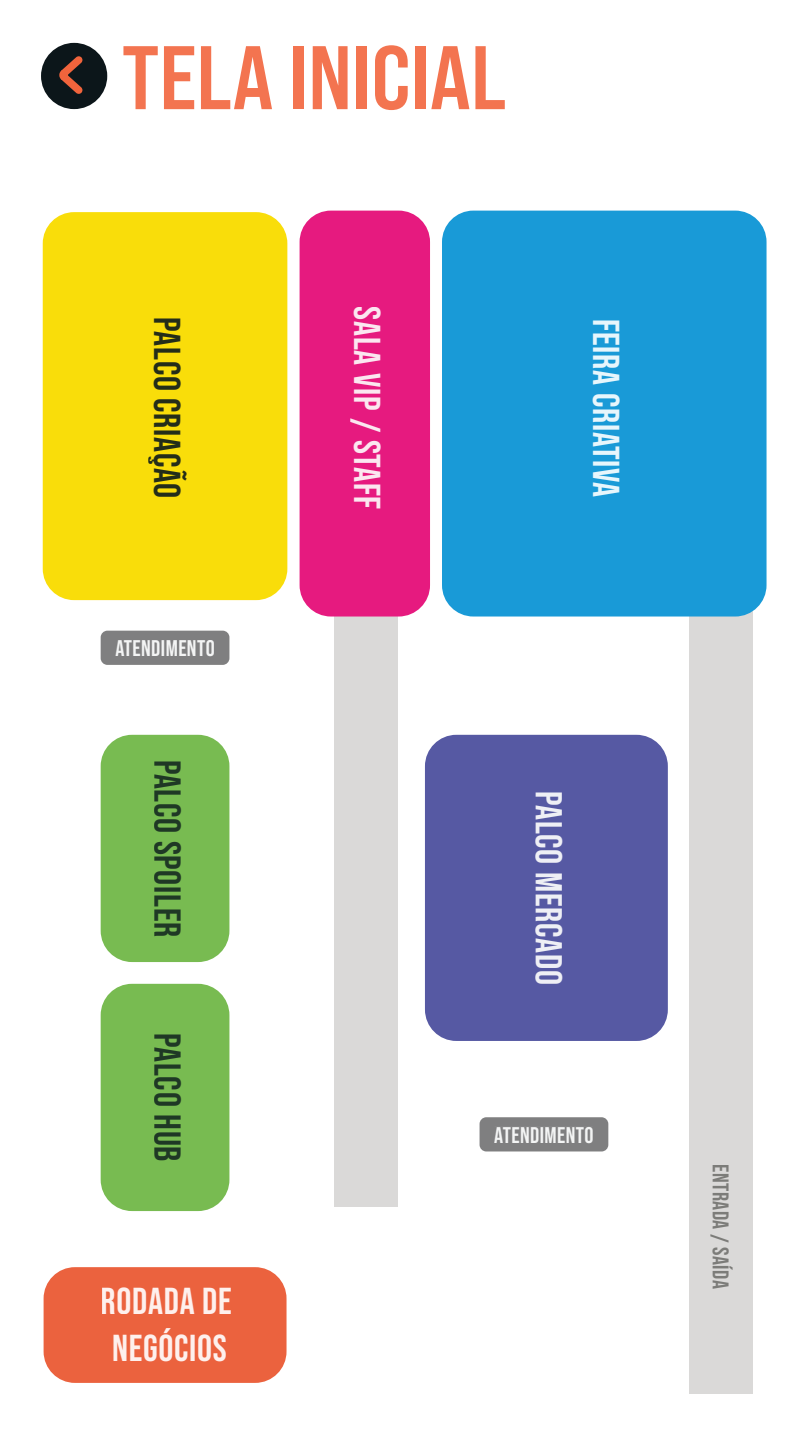
<style>
.page{position:relative;width:810px;height:1440px;background:#fff}
.page>*{position:absolute;margin:0;border:0;box-sizing:border-box;transform-origin:0 0}
.t1{font:90px "Bebas Neue Pro Sm E Bd";color:#f37450}
.t2{font:700 37.5px "Bebas Neue Pro";letter-spacing:.02em;color:#1f3825}
.t3{font:700 37.5px/47.2px "Bebas Neue Pro";letter-spacing:.02em;color:#fef0ed;text-align:center}
.t4{font:700 37.5px "Bebas Neue Pro";letter-spacing:.02em;color:#e7f6fc}
.t5{font:700 37.5px "Bebas Neue Pro";letter-spacing:.02em;color:#fbe7f0}
.t6{font:700 37.5px "Bebas Neue Pro";letter-spacing:.02em;color:#eeeff5}
.t7{font:700 37.5px "Bebas Neue Pro";letter-spacing:.02em;color:#242d19}
.t8{font:700 22.65px "Bebas Neue Pro";letter-spacing:.02em;color:#f3f4f4}
.t9{font:700 22.65px "Bebas Neue Pro";letter-spacing:.02em;color:#7c7c79}
</style>
<div class="page">
<div style="left:689px;top:594px;width:64px;height:800px;background:#dad9d8"></div>
<div style="left:442px;top:211px;width:325px;height:406px;background:#199ad7;border-radius:31px"></div>
<div style="left:334px;top:605px;width:64px;height:602px;background:#dad9d8"></div>
<div style="left:44px;top:1267px;width:243px;height:116px;background:#eb623e;border-radius:31px"></div>
<div style="left:300px;top:211px;width:130px;height:406px;background:#e61a7f;border-radius:31px"></div>
<div style="left:43px;top:212px;width:244px;height:388px;background:#f9dd0a;border-radius:31px"></div>
<div style="left:425px;top:735px;width:243px;height:306px;background:#5659a3;border-radius:31px"></div>
<div style="left:101px;top:984px;width:128px;height:227px;background:#78bb51;border-radius:31px"></div>
<div style="left:101px;top:631px;width:128px;height:34px;background:#7f7f80"></div>
<div style="left:101px;top:735px;width:128px;height:227px;background:#78bb51;border-radius:31px"></div>
<div style="left:116px;top:640px;width:98px;height:17px;background:#7f7f80"></div>
<div style="left:480px;top:1117px;width:128px;height:34px;background:#7f7f80"></div>
<div style="left:495px;top:1127px;width:98px;height:16px;background:#7f7f80"></div>
<div style="left:41px;top:43px;width:66px;height:66px;background:#0c161a;border-radius:50%"></div>
<svg style="left:59px;top:56px;width:24px;height:38px"></svg>
<h1 class="t1" style="left:122px;top:24px;width:386px">TELA INICIAL</h1>
<h2 class="t7" style="left:189px;top:317px;width:182px;rotate:90deg">PALCO CRIAÇÃO</h2>
<p class="t8" style="left:115px;top:636px;width:101px">ATENDIMENTO</p>
<h2 class="t2" style="left:189px;top:760px;width:179px;rotate:90deg">PALCO SPOILER</h2>
<h2 class="t5" style="left:389px;top:306px;width:205px;rotate:90deg">SALA VIP / STAFF</h2>
<h2 class="t4" style="left:628px;top:319px;width:180px;rotate:90deg">FEIRA CRIATIVA</h2>
<h2 class="t6" style="left:570px;top:791px;width:195px;rotate:90deg">PALCO MERCADO</h2>
<h2 class="t2" style="left:189px;top:1033px;width:130px;rotate:90deg">PALCO HUB</h2>
<h2 class="t3" style="left:101px;top:1276px;width:133px">RODADA DE<br>NEGÓCIOS</h2>
<p class="t8" style="left:494px;top:1122px;width:101px">ATENDIMENTO</p>
<p class="t9" style="left:734px;top:1164px;width:126px;rotate:90deg">ENTRADA / SAÍDA</p>
</div>
